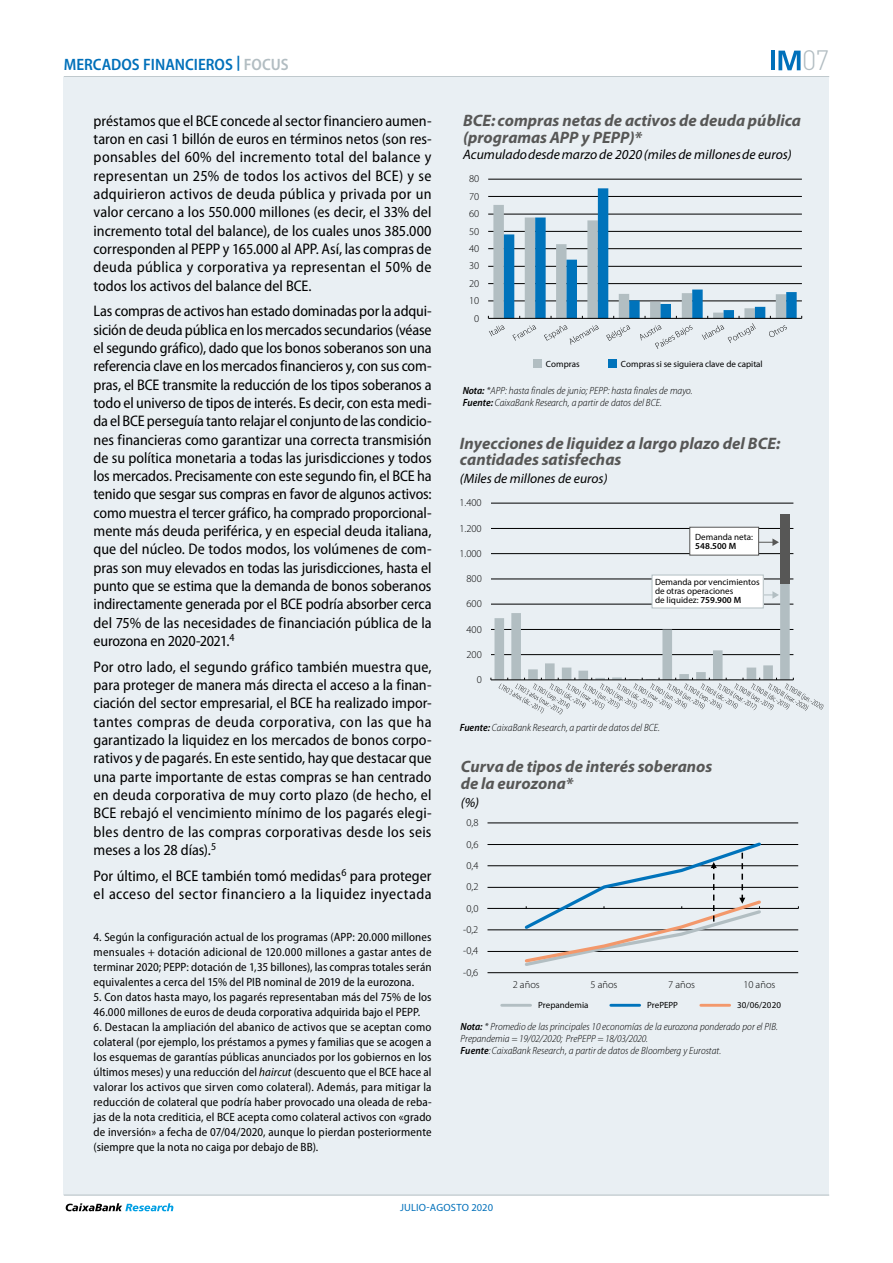
<style>
.page{position:relative;width:893px;height:1263px;background:#fff}
.page>*{position:absolute;margin:0;border:0;box-sizing:border-box;transform-origin:0 0}
.t1{font:300 27.6px "DIN Pro";color:#b2bdc2}
.t2{font:italic 700 16.65px/16.5px "Myriad Pro";color:#575756}
.t3{font:italic 700 16.5px/16.5px "Myriad Pro";color:#575756}
.t4{font:600 semi-condensed 16.5px "Myriad Pro";color:#0070ba}
.t5{font:semi-condensed 15.3px/18.3px "Myriad Pro";letter-spacing:.005em;color:#000;text-align:justify}
.t6{font:italic 13.65px "Myriad Pro";letter-spacing:.005em;color:#000}
.t7{font:italic 13.5px "Myriad Pro";color:#000}
.t8{font:semi-condensed 12px/15px "Myriad Pro";letter-spacing:.01em;color:#000;text-align:justify}
.t9{font:italic 300 semi-condensed 10.5px/11.7px "Myriad Pro";color:#000}
.t10{font:300 10.5px "Myriad Pro";letter-spacing:-.005em;color:#000}
.t11{font:10.5px "Myriad Pro";letter-spacing:.02em;color:#0070ba}
.t12{font:9px/9px "Myriad Pro";color:#000}
.t13{font:600 9px "Myriad Pro";letter-spacing:.005em;color:#000}
.s1{color:#b2bdc2}
.s2{font-style:italic}
.s3{font-weight:600}
</style>
<div class="page">
<hr style="left:64px;top:76px;width:765px;height:1px;background:#b2bdc2">
<div style="left:64px;top:77px;width:765px;height:1118px;background:#e9eff3"></div>
<hr style="left:64px;top:1195px;width:765px;height:1px;background:#b2bdc2">
<svg style="left:66px;top:1203px;width:107px;height:8px"></svg>
<svg style="left:778px;top:51px;width:23px;height:19px"></svg>
<hr style="left:771px;top:51px;width:4px;height:19px;background:#0070ba">
<hr style="left:488px;top:179px;width:314px;height:1px;background:#000">
<svg style="left:488px;top:188px;width:314px;height:161px"></svg>
<div style="left:533px;top:360px;width:9px;height:8px;background:#b2bec2"></div>
<div style="left:609px;top:360px;width:8px;height:8px;background:#0073bb"></div>
<svg style="left:759px;top:538px;width:20px;height:8px"></svg>
<hr style="left:491px;top:579px;width:302px;height:1px;background:#000">
<hr style="left:491px;top:553px;width:302px;height:1px;background:#000">
<hr style="left:491px;top:528px;width:302px;height:1px;background:#000">
<hr style="left:491px;top:503px;width:302px;height:1px;background:#000">
<div style="left:780px;top:515px;width:10px;height:69px;background:#575756"></div>
<div style="left:690px;top:527px;width:69px;height:28px;background:#fff"></div>
<div style="left:689px;top:527px;width:70px;height:28px;border:1px solid #575756"></div>
<svg style="left:490px;top:584px;width:334px;height:130px"></svg>
<div style="left:652px;top:575px;width:111px;height:33px;background:#fff"></div>
<div style="left:652px;top:575px;width:112px;height:33px;border:1px solid #b2bec2"></div>
<hr style="left:487px;top:972px;width:311px;height:1px;background:#000">
<hr style="left:487px;top:951px;width:311px;height:1px;background:#000">
<hr style="left:487px;top:929px;width:311px;height:1px;background:#000">
<hr style="left:487px;top:887px;width:311px;height:1px;background:#000">
<hr style="left:487px;top:865px;width:311px;height:1px;background:#000">
<hr style="left:487px;top:844px;width:311px;height:1px;background:#000">
<hr style="left:487px;top:823px;width:311px;height:1px;background:#000">
<hr style="left:487px;top:908px;width:311px;height:1px;background:#000">
<hr style="left:502px;top:1004px;width:28px;height:3px;background:#b2bec2">
<hr style="left:611px;top:1004px;width:29px;height:3px;background:#0073bb">
<hr style="left:701px;top:1004px;width:29px;height:3px;background:#f3986b">
<svg style="left:522px;top:842px;width:241px;height:124px"></svg>
<p class="t4" style="left:64px;top:55px;width:226px">MERCADOS FINANCIEROS <sup>|</sup> <span class="s1">FOCUS</span></p>
<p class="t5" style="left:94px;top:112px;width:340px">préstamos que el BCE concede al sector financiero aumen&shy;taron en casi 1 billón de euros en términos netos (son res&shy;ponsables del 60% del incremento total del balance y representan un 25% de todos los activos del BCE) y se adquirieron activos de deuda pública y privada por un valor cercano a los 550.000 millones (es decir, el 33% del incremento total del balance), de los cuales unos 385.000 corresponden al PEPP y 165.000 al APP. Así, las compras de deuda pública y corporativa ya representan el 50% de todos los activos del balance del BCE.</p>
<p class="t5" style="left:94px;top:302px;width:340px">Las compras de activos han estado dominadas por la adqui&shy;sición de deuda pública en los mercados secundarios (véase el segundo gráfico), dado que los bonos soberanos son una referencia clave en los mercados financieros y, con sus com&shy;pras, el BCE transmite la reducción de los tipos soberanos a todo el universo de tipos de interés. Es decir, con esta medi&shy;da el BCE perseguía tanto relajar el conjunto de las condicio&shy;nes financieras como garantizar una correcta transmisión de su política monetaria a todas las jurisdicciones y todos los mercados. Precisamente con este segundo fin, el BCE ha tenido que sesgar sus compras en favor de algunos activos: como muestra el tercer gráfico, ha comprado proporcional&shy;mente más deuda periférica, y en especial deuda italiana, que del núcleo. De todos modos, los volúmenes de com&shy;pras son muy elevados en todas las jurisdicciones, hasta el punto que se estima que la demanda de bonos soberanos indirectamente generada por el BCE podría absorber cerca del 75% de las necesidades de financiación pública de la eurozona en 2020-2021.<sup>4</sup></p>
<p class="t5" style="left:94px;top:658px;width:340px">Por otro lado, el segundo gráfico también muestra que, para proteger de manera más directa el acceso a la finan&shy;ciación del sector empresarial, el BCE ha realizado impor&shy;tantes compras de deuda corporativa, con las que ha garantizado la liquidez en los mercados de bonos corpo&shy;rativos y de pagarés. En este sentido, hay que destacar que una parte importante de estas compras se han centrado en deuda corporativa de muy corto plazo (de hecho, el BCE rebajó el vencimiento mínimo de los pagarés elegi&shy;bles dentro de las compras corporativas desde los seis meses a los 28 días).<sup>5</sup></p>
<p class="t5" style="left:94px;top:867px;width:340px">Por último, el BCE también tomó medidas<sup>6</sup> para proteger el acceso del sector financiero a la liquidez inyectada</p>
<p class="t8" style="left:94px;top:930px;width:339px">4. Según la configuración actual de los programas (APP: 20.000 millones mensuales + dotación adicional de 120.000 millones a gastar antes de terminar 2020; PEPP: dotación de 1,35 billones), las compras totales serán equivalentes a cerca del 15% del PIB nominal de 2019 de la eurozona.</p>
<p class="t8" style="left:94px;top:990px;width:340px">5. Con datos hasta mayo, los pagarés representaban más del 75% de los<br>46.000 millones de euros de deuda corporativa adquirida bajo el PEPP.</p>
<p class="t8" style="left:94px;top:1020px;width:340px">6. Destacan la ampliación del abanico de activos que se aceptan como colateral (por ejemplo, los préstamos a pymes y familias que se acogen a los esquemas de garantías públicas anunciados por los gobiernos en los últimos meses) y una reducción del <span class="s2">haircut</span> (descuento que el BCE hace al valorar los activos que sirven como colateral). Además, para mitigar la reducción de colateral que podría haber provocado una oleada de reba&shy;jas de la nota crediticia, el BCE acepta como colateral activos con «grado de inversión» a fecha de 07/04/2020, aunque lo pierdan posteriormente (siempre que la nota no caiga por debajo de BB).</p>
<h1 class="t1" style="left:802px;top:42px;width:29px">07</h1>
<p class="t3" style="left:463px;top:113px;width:339px">BCE: compras netas de activos de deuda pública (programas APP y PEPP)*</p>
<p class="t6" style="left:463px;top:147px;width:330px">Acumulado desde marzo de 2020 (miles de millones de euros)</p>
<p class="t10" style="left:469px;top:173px;width:12px">80</p>
<p class="t10" style="left:469px;top:190px;width:12px">70</p>
<p class="t10" style="left:469px;top:208px;width:12px">60</p>
<p class="t10" style="left:469px;top:225px;width:12px">50</p>
<p class="t10" style="left:469px;top:243px;width:12px">40</p>
<p class="t10" style="left:469px;top:260px;width:12px">30</p>
<p class="t10" style="left:469px;top:277px;width:12px">20</p>
<p class="t10" style="left:469px;top:295px;width:12px">10</p>
<p class="t10" style="left:474px;top:312px;width:7px">0</p>
<p class="t12" style="left:546px;top:359px;width:35px">Compras</p>
<p class="t12" style="left:621px;top:359px;width:143px">Compras si se siguiera clave de capital</p>
<p class="t9" style="left:463px;top:385px;width:232px"><span class="s3">Nota:</span> *APP: hasta finales de junio; PEPP: hasta finales de mayo.<br><span class="s3">Fuente:</span> CaixaBank Research, a partir de datos del BCE.</p>
<p class="t2" style="left:460px;top:435px;width:322px">Inyecciones de liquidez a largo plazo del BCE: cantidades satisfechas</p>
<p class="t7" style="left:460px;top:471px;width:149px">(Miles de millones de euros)</p>
<p class="t10" style="left:460px;top:497px;width:24px">1.400</p>
<p class="t10" style="left:460px;top:522px;width:24px">1.200</p>
<p class="t10" style="left:460px;top:547px;width:24px">1.000</p>
<p class="t10" style="left:466px;top:573px;width:17px">800</p>
<p class="t10" style="left:466px;top:598px;width:17px">600</p>
<p class="t10" style="left:466px;top:623px;width:17px">400</p>
<p class="t10" style="left:466px;top:648px;width:17px">200</p>
<p class="t10" style="left:477px;top:674px;width:7px">0</p>
<p class="t12" style="left:695px;top:532px;width:59px">Demanda neta:</p>
<p class="t13" style="left:695px;top:540px;width:42px">548.500 M</p>
<p class="t12" style="left:655px;top:577px;width:106px">Demanda por vencimientos de otras operaciones<br>de liquidez: <span class="s3">759.900 M</span></p>
<p class="t9" style="left:460px;top:722px;width:202px"><span class="s3">Fuente:</span> CaixaBank Research, a partir de datos del BCE.</p>
<p class="t3" style="left:461px;top:759px;width:253px">Curva de tipos de interés soberanos de la eurozona*</p>
<p class="t6" style="left:461px;top:795px;width:20px">(%)</p>
<p class="t10" style="left:466px;top:817px;width:13px">0,8</p>
<p class="t10" style="left:466px;top:838px;width:13px">0,6</p>
<p class="t10" style="left:466px;top:860px;width:13px">0,4</p>
<p class="t10" style="left:466px;top:881px;width:13px">0,2</p>
<p class="t10" style="left:466px;top:902px;width:13px">0,0</p>
<p class="t10" style="left:463px;top:924px;width:17px">-0,2</p>
<p class="t10" style="left:463px;top:945px;width:17px">-0,4</p>
<p class="t10" style="left:463px;top:966px;width:17px">-0,6</p>
<p class="t10" style="left:513px;top:979px;width:28px">2 años</p>
<p class="t10" style="left:590px;top:979px;width:28px">5 años</p>
<p class="t10" style="left:668px;top:979px;width:28px">7 años</p>
<p class="t10" style="left:743px;top:979px;width:34px">10 años</p>
<p class="t12" style="left:538px;top:1000px;width:52px">Prepandemia</p>
<p class="t12" style="left:647px;top:1000px;width:32px">PrePEPP</p>
<p class="t12" style="left:737px;top:1000px;width:45px">30/06/2020</p>
<p class="t9" style="left:461px;top:1021px;width:319px"><span class="s3">Nota:</span> * Promedio de las principales 10 economías de la eurozona ponderado por el PIB.<br>Prepandemia = 19/02/2020; PrePEPP = 18/03/2020.<br><span class="s3">Fuente</span>: CaixaBank Research, a partir de datos de Bloomberg y Eurostat.</p>
<p class="t11" style="left:400px;top:1201px;width:95px">JULIO-AGOSTO 2020</p>
</div>
